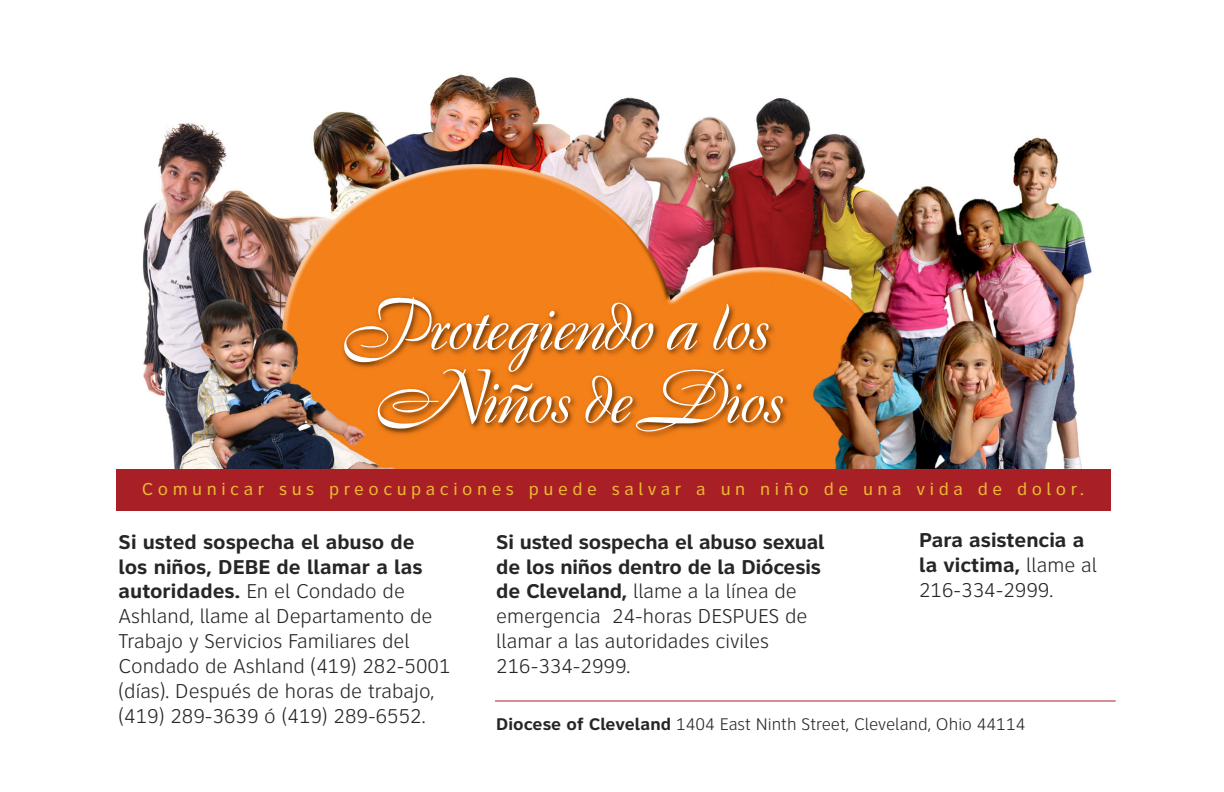
<style>
.page{position:relative;width:1224px;height:792px;background:#fff}
.page>*{position:absolute;margin:0;border:0;box-sizing:border-box;transform-origin:0 0}
.t1{font:73px/73px "OPTI Brandenburg";letter-spacing:-.035em;color:#fff;text-align:center}
.t2{font:300 20.8px/24.9px "Clearview ATT";color:#272627}
.t3{font:700 20.8px/24.9px "Clearview ATT";color:#272627}
.t4{font:18px "Clearview ATT";letter-spacing:.25em;color:#ecb834}
.t5{font:300 17.5px "Clearview ATT";color:#272627}
.s1{font-weight:700}
.s2{font-weight:300}
</style>
<div class="page">
<img style="left:142px;top:74px;width:969px;height:410px">
<img style="left:333px;top:292px;width:671px;height:177px">
<div style="left:116px;top:469px;width:994px;height:42px;background:#a91f26"></div>
<hr style="left:495px;top:701px;width:621px;height:1px;background:#a91f26">
<h1 class="t1" style="left:338px;top:288px;width:451px">Protegiendo a los<br>Niños deDios</h1>
<p class="t4" style="left:142px;top:483px;width:944px">Comunicar sus preocupaciones puede salvar a un niño de una vida de dolor.</p>
<p class="t2" style="left:119px;top:532px;width:334px"><span class="s1">Si usted sospecha el abuso de<br>los niños, DEBE de llamar a las autoridades.</span> En el Condado de<br>Ashland, llame al Departamento de<br>Trabajo y Servicios Familiares del<br>Condado de Ashland (419) 282-5001 (días). Después de horas de trabajo, (419) 289-3639 ó (419) 289-6552.</p>
<p class="t2" style="left:496px;top:532px;width:330px"><span class="s1">Si usted sospecha el abuso sexual de los niños dentro de la Diócesis de Cleveland,</span> llame a la línea de emergencia 24-horas DESPUES de llamar a las autoridades civiles<br>216-334-2999.</p>
<p class="t3" style="left:919px;top:530px;width:179px">Para asistencia a la victima, <span class="s2">llame al<br>216-334-2999.</span></p>
<p class="t5" style="left:496px;top:718px;width:531px"><span class="s1">Diocese of Cleveland</span> 1404 East Ninth Street, Cleveland, Ohio 44114</p>
</div>
